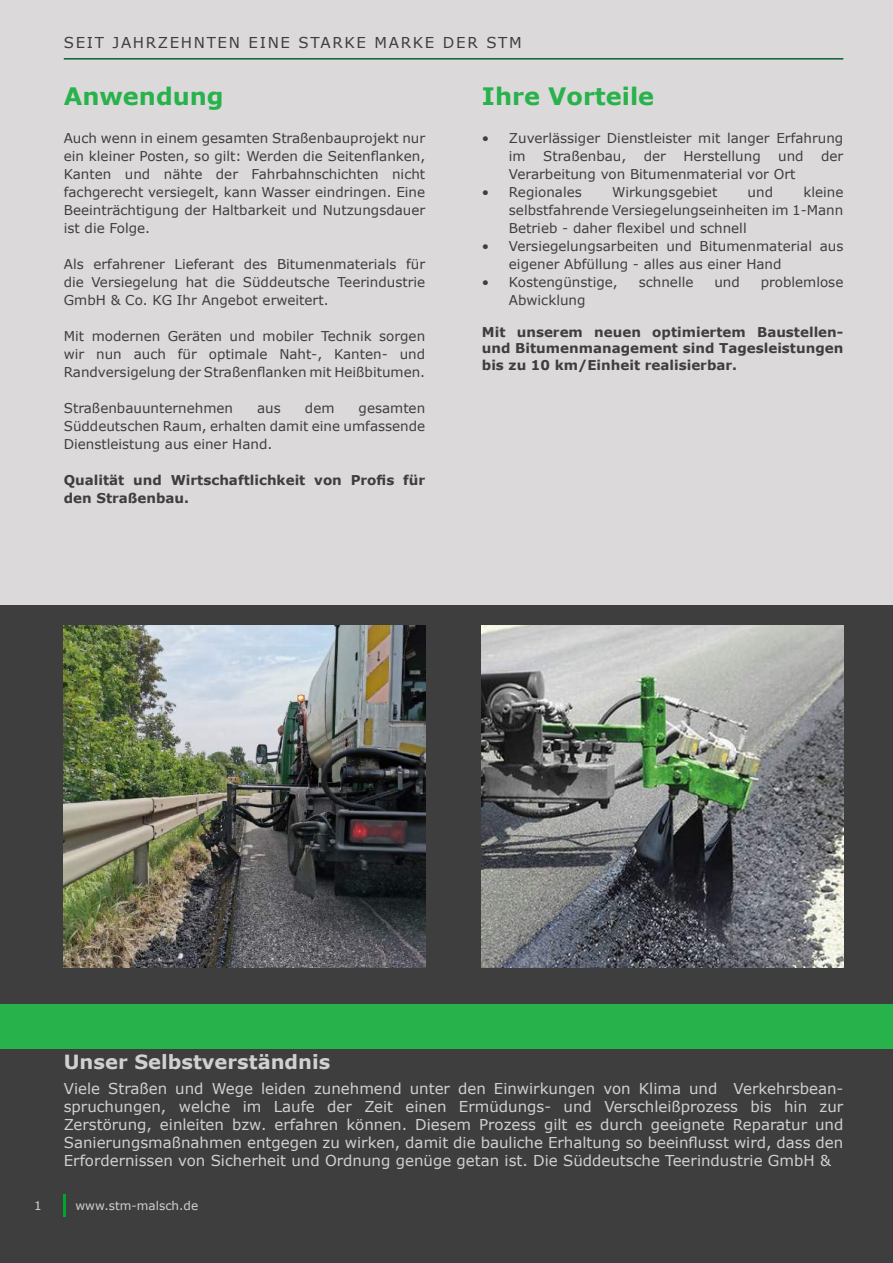
<style>
.page{position:relative;width:893px;height:1263px;background:#fff}
.page>*{position:absolute;margin:0;border:0;box-sizing:border-box;transform-origin:0 0}
.t1{font:700 24px "Verdana";color:#28b24b}
.t2{font:700 19.5px "Verdana";color:#d1d1d0}
.t3{font:15px/18px "Verdana";color:#d1d1d0;text-align:justify}
.t4{font:15px "Verdana";letter-spacing:.11em;color:#3e3e3f}
.t5{font:13.5px/18px "Verdana";color:#3e3e3f;text-align:justify}
.t6{font:700 13.5px/16.2px "Verdana";color:#3e3e3f}
.t7{font:12px "Verdana";color:#d1d1d0}
</style>
<div class="page">
<div style="left:0;top:0;width:893px;height:606px;background:#dcd9da"></div>
<div style="left:0;top:606px;width:893px;height:657px;background:#3e3e3f"></div>
<hr style="left:64px;top:58px;width:779px;height:2px;background:#096032">
<div style="left:0;top:1004px;width:893px;height:45px;background:#28b24b"></div>
<hr style="left:64px;top:1194px;width:2px;height:23px;background:#00a430">
<img style="left:482px;top:625px;width:361px;height:342px">
<img style="left:64px;top:625px;width:361px;height:342px">
<p class="t4" style="left:64px;top:32px;width:459px">SEIT JAHRZEHNTEN EINE STARKE MARKE DER STM</p>
<h1 class="t1" style="left:64px;top:79px;width:161px">Anwendung</h1>
<h1 class="t1" style="left:482px;top:79px;width:174px">Ihre Vorteile</h1>
<p class="t5" style="left:64px;top:129px;width:363px">Auch wenn in einem gesamten Straßenbauprojekt nur ein kleiner Posten, so gilt: Werden die Seitenflanken, Kanten und nähte der Fahrbahnschichten nicht fachgerecht versiegelt, kann Wasser eindringen. Eine Beeinträchtigung der Haltbarkeit und Nutzungsdauer ist die Folge.</p>
<p class="t5" style="left:64px;top:255px;width:363px">Als erfahrener Lieferant des Bitumenmaterials für die Versiegelung hat die Süddeutsche Teerindustrie GmbH &amp; Co. KG Ihr Angebot erweitert.</p>
<p class="t5" style="left:64px;top:327px;width:363px">Mit modernen Geräten und mobiler Technik sorgen wir nun auch für optimale Naht-, Kanten- und Randversigelung der Straßenflanken mit Heißbitumen.</p>
<p class="t5" style="left:64px;top:399px;width:171px">Straßenbauunternehmen</p>
<p class="t5" style="left:257px;top:399px;width:25px">aus</p>
<p class="t5" style="left:305px;top:399px;width:31px">dem</p>
<p class="t5" style="left:509px;top:129px;width:336px;text-indent:-27px">• Zuverlässiger Dienstleister mit langer Erfahrung im</p>
<p class="t5" style="left:543px;top:147px;width:85px">Straßenbau,</p>
<p class="t5" style="left:644px;top:147px;width:24px">der</p>
<p class="t5" style="left:683px;top:147px;width:79px">Herstellung</p>
<p class="t5" style="left:778px;top:147px;width:27px">und</p>
<p class="t5" style="left:821px;top:147px;width:24px">der</p>
<p class="t5" style="left:509px;top:165px;width:288px">Verarbeitung von Bitumenmaterial vor Ort</p>
<p class="t5" style="left:482px;top:183px;width:101px">• Regionales</p>
<p class="t5" style="left:612px;top:183px;width:107px">Wirkungsgebiet</p>
<p class="t5" style="left:748px;top:183px;width:27px">und</p>
<p class="t5" style="left:509px;top:183px;width:336px;text-indent:294px">kleine selbstfahrende Versiegelungseinheiten im 1-Mann Betrieb - daher flexibel und schnell</p>
<p class="t5" style="left:509px;top:237px;width:336px;text-indent:-27px">• Versiegelungsarbeiten und Bitumenmaterial aus eigener Abfüllung - alles aus einer Hand</p>
<p class="t5" style="left:482px;top:273px;width:137px">• Kostengünstige,</p>
<p class="t5" style="left:639px;top:273px;width:56px">schnelle</p>
<p class="t5" style="left:714px;top:273px;width:27px">und</p>
<p class="t5" style="left:761px;top:273px;width:84px">problemlose</p>
<p class="t5" style="left:509px;top:291px;width:78px">Abwicklung</p>
<p class="t6" style="left:482px;top:324px;width:363px;text-align:justify">Mit unserem neuen optimiertem Baustellen&shy;und Bitumenmanagement sind Tagesleistungen bis zu 10 km/Einheit realisierbar.</p>
<p class="t5" style="left:64px;top:399px;width:363px;text-indent:295px">gesamten Süddeutschen Raum, erhalten damit eine umfassende Dienstleistung aus einer Hand.</p>
<p class="t6" style="left:64px;top:471px;width:363px;line-height:18px">Qualität und Wirtschaftlichkeit von Profis für den Straßenbau.</p>
<h2 class="t2" style="left:64px;top:1048px;width:268px">Unser Selbstverständnis</h2>
<p class="t3" style="left:64px;top:1080px;width:781px">Viele Straßen und Wege leiden zunehmend unter den Einwirkungen von Klima und Verkehrsbean&shy;spruchungen, welche im Laufe der Zeit einen Ermüdungs- und Verschleißprozess bis hin zur Zerstörung, einleiten bzw. erfahren können. Diesem Prozess gilt es durch geeignete Reparatur und Sanierungsmaßnahmen entgegen zu wirken, damit die bauliche Erhaltung so beeinflusst wird, dass den Erfordernissen von Sicherheit und Ordnung genüge getan ist. Die Süddeutsche Teerindustrie GmbH &amp;</p>
<p class="t7" style="left:34px;top:1197px;width:9px">1</p>
<p class="t7" style="left:75px;top:1197px;width:124px">www.stm-malsch.de</p>
</div>
